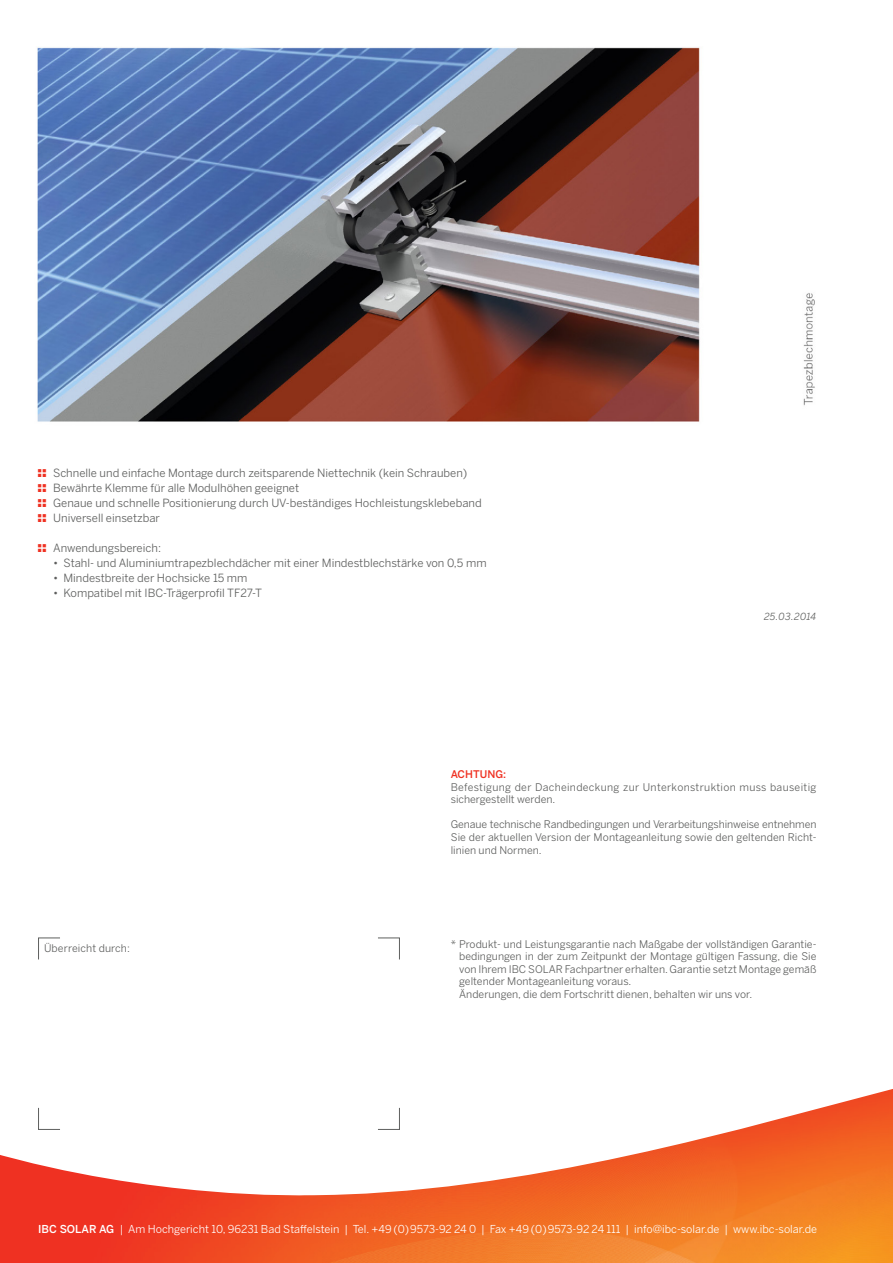
<style>
.page{position:relative;width:893px;height:1263px;background:#fff}
.page>*{position:absolute;margin:0;border:0;box-sizing:border-box;transform-origin:0 0}
.t1{font:11.25px "Benton Sans";color:#5e5f5e}
.t2{font:10.8px "Benton Sans";color:#fff}
.t3{font:10.5px/12.6px "Benton Sans";color:#5e5f5e}
.t4{font:10.5px/12.6px "Benton Sans";letter-spacing:.03em;color:#5e5f5e}
.t5{font:500 10.5px "Benton Sans";color:#ef3122}
.t6{font:italic 9.75px "Benton Sans";letter-spacing:.02em;color:#5e5f5e}
.s1{color:#ef3122}
.s2{font-weight:500}
</style>
<div class="page">
<img style="left:0;top:1199px;width:893px;height:64px">
<svg style="left:0;top:1089px;width:893px;height:110px"></svg>
<img style="left:37px;top:47px;width:778px;height:375px">
<svg style="left:38px;top:937px;width:362px;height:193px"></svg>
<p class="t1" style="left:38px;top:466px;width:431px"><span class="s1">❖</span> Schnelle und einfache Montage durch zeitsparende Niettechnik (kein Schrauben)</p>
<p class="t1" style="left:38px;top:481px;width:262px"><span class="s1">❖</span> Bewährte Klemme für alle Modulhöhen geeignet</p>
<p class="t1" style="left:38px;top:496px;width:445px"><span class="s1">❖</span> Genaue und schnelle Positionierung durch UV-beständiges Hochleistungsklebeband</p>
<p class="t1" style="left:38px;top:511px;width:123px"><span class="s1">❖</span> Universell einsetzbar</p>
<p class="t1" style="left:38px;top:541px;width:124px"><span class="s1">❖</span> Anwendungsbereich:</p>
<p class="t1" style="left:53px;top:556px;width:435px">• Stahl- und Aluminiumtrapezblechdächer mit einer Mindestblechstärke von 0,5 mm</p>
<p class="t1" style="left:53px;top:571px;width:196px">• Mindestbreite der Hochsicke 15 mm</p>
<p class="t1" style="left:53px;top:586px;width:210px">• Kompatibel mit IBC-Trägerprofil TF27-T</p>
<p class="t6" style="left:764px;top:610px;width:54px">25.03.2014</p>
<p class="t3" style="left:44px;top:941px;width:87px">Überreicht durch:</p>
<p class="t5" style="left:451px;top:768px;width:57px">ACHTUNG:</p>
<p class="t4" style="left:451px;top:780px;width:367px">Befestigung der Dacheindeckung zur Unterkonstruktion muss bauseitig sichergestellt werden.</p>
<p class="t3" style="left:451px;top:818px;width:367px;text-align:justify">Genaue technische Randbedingungen und Verarbeitungshinweise entnehmen Sie der aktuellen Version der Montageanleitung sowie den geltenden Richt&shy;linien und Normen.</p>
<p class="t3" style="left:459px;top:937px;width:359px;text-indent:-9px">* Produkt- und Leistungsgarantie nach Maßgabe der vollständigen Garantie&shy;bedingungen in der zum Zeitpunkt der Montage gültigen Fassung, die Sie von Ihrem IBC SOLAR Fachpartner erhalten. Garantie setzt Montage gemäß geltender Montageanleitung voraus.<br>Änderungen, die dem Fortschritt dienen, behalten wir uns vor.</p>
<p class="t2" style="left:38px;top:1223px;width:780px"><span class="s2">IBC SOLAR AG</span> | Am Hochgericht 10, 96231 Bad Staffelstein | Tel. +49 (0)9573-92 24 0 | Fax +49 (0)9573-92 24 111 | info@ibc-solar.de | www.ibc-solar.de</p>
</div>
